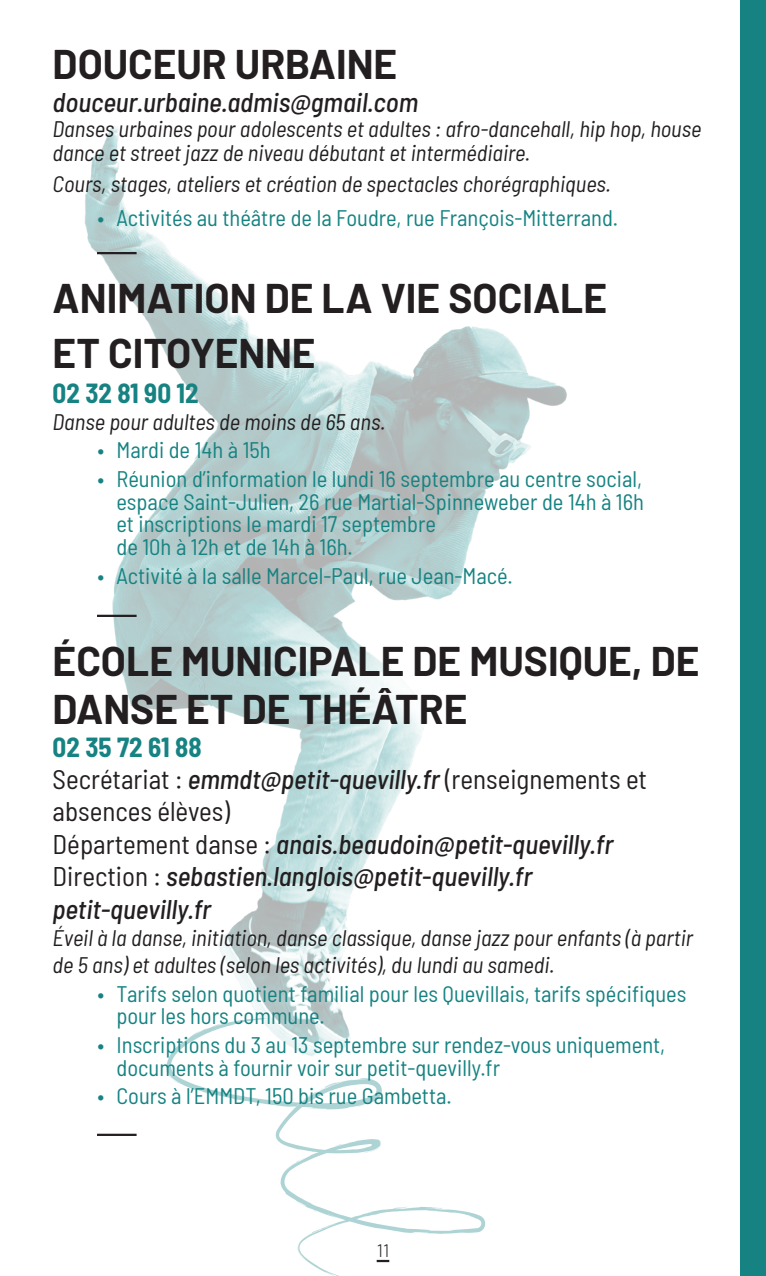
<style>
.page{position:relative;width:766px;height:1276px;background:#fff}
.page>*{position:absolute;margin:0;border:0;box-sizing:border-box;transform-origin:0 0}
.LIEUX{font:700 40.5px/48.6px "Barlow";color:#231f20}
.HORAIRES{font:700 40.5px "Barlow";color:#231f20}
.WEB{font:italic 500 semi-condensed 27px "Barlow";color:#231f20}
.WEB-2{font:semi-condensed 27px/32.4px "Barlow";color:#231f20}
.COORDONNÉES{font:700 semi-condensed 27px "Barlow";color:#168382}
.t1{font:semi-condensed 22.5px/22.5px "Barlow";color:#168382}
.DESCRIPTIF{font:italic semi-condensed 22.5px/24.8px "Barlow";color:#231f20}
.t2{font:300 18px "Barlow";color:#231f20}
.s1{font-weight:500;font-style:italic}
.s2{font-weight:400;font-style:normal}
</style>
<div class="page">
<img style="left:84px;top:126px;width:483px;height:891px">
<svg style="left:166px;top:1017px;width:319px;height:259px"></svg>
<svg style="left:290px;top:1087px;width:37px;height:25px"></svg>
<div style="left:740px;top:0;width:25px;height:1276px;background:#168382"></div>
<hr style="left:97px;top:252px;width:39px;height:2px;background:#231f20">
<hr style="left:97px;top:615px;width:39px;height:2px;background:#231f20">
<hr style="left:97px;top:1133px;width:39px;height:3px;background:#231f20">
<svg style="left:376px;top:1259px;width:13px;height:3px"></svg>
<p class="LIEUX" style="left:53px;top:37px;width:346px">DOUCEUR URBAINE</p>
<p class="WEB" style="left:53px;top:83px;width:367px">douceur.urbaine.admis@gmail.com</p>
<p class="DESCRIPTIF" style="left:53px;top:114px;width:650px">Danses urbaines pour adolescents et adultes : afro-dancehall, hip hop, house dance et street jazz de niveau débutant et intermédiaire.</p>
<p class="DESCRIPTIF" style="left:53px;top:170px;width:559px">Cours, stages, ateliers et création de spectacles chorégraphiques.</p>
<p class="t1" style="left:97px;top:205px;width:522px">• Activités au théâtre de la Foudre, rue François-Mitterrand.</p>
<p class="HORAIRES" style="left:53px;top:269px;width:555px">ANIMATION DE LA VIE SOCIALE</p>
<p class="HORAIRES" style="left:53px;top:324px;width:264px">ET CITOYENNE</p>
<p class="COORDONNÉES" style="left:53px;top:373px;width:147px">02 32 81 90 12</p>
<p class="DESCRIPTIF" style="left:53px;top:407px;width:334px">Danse pour adultes de moins de 65 ans.</p>
<p class="t1" style="left:97px;top:437px;width:175px">• Mardi de 14h à 15h</p>
<p class="t1" style="left:116px;top:466px;width:529px;text-indent:-19px">• Réunion d’information le lundi 16 septembre au centre social, espace Saint-Julien, 26 rue Martial-Spinneweber de 14h à 16h et inscriptions le mardi 17 septembre<br>de 10h à 12h et de 14h à 16h.</p>
<p class="t1" style="left:97px;top:563px;width:417px">• Activité à la salle Marcel-Paul, rue Jean-Macé.</p>
<p class="LIEUX" style="left:53px;top:633px;width:648px">ÉCOLE MUNICIPALE DE MUSIQUE, DE<br>DANSE ET DE THÉÂTRE</p>
<p class="COORDONNÉES" style="left:53px;top:727px;width:150px">02 35 72 61 88</p>
<p class="WEB-2" style="left:53px;top:761px;width:595px">Secrétariat : <span class="s1">emmdt@petit-quevilly.fr</span> (renseignements et absences élèves)</p>
<p class="WEB" style="left:53px;top:824px;width:562px"><span class="s2">Département danse :</span> anais.beaudoin@petit-quevilly.fr</p>
<p class="WEB" style="left:53px;top:857px;width:481px"><span class="s2">Direction :</span> sebastien.langlois@petit-quevilly.fr</p>
<p class="WEB" style="left:53px;top:889px;width:160px">petit-quevilly.fr</p>
<p class="DESCRIPTIF" style="left:53px;top:922px;width:641px;line-height:27px">Éveil à la danse, initiation, danse classique, danse jazz pour enfants (à partir de 5 ans) et adultes (selon les activités), du lundi au samedi.</p>
<p class="t1" style="left:116px;top:980px;width:571px;text-indent:-19px">• Tarifs selon quotient familial pour les Quevillais, tarifs spécifiques pour les hors commune.</p>
<p class="t1" style="left:116px;top:1032px;width:550px;text-indent:-19px">• Inscriptions du 3 au 13 septembre sur rendez-vous uniquement, documents à fournir voir sur petit-quevilly.fr</p>
<p class="t1" style="left:97px;top:1083px;width:356px">• Cours à l’EMMDT, 150 bis rue Gambetta.</p>
<p class="t2" style="left:376px;top:1237px;width:14px">11</p>
</div>
